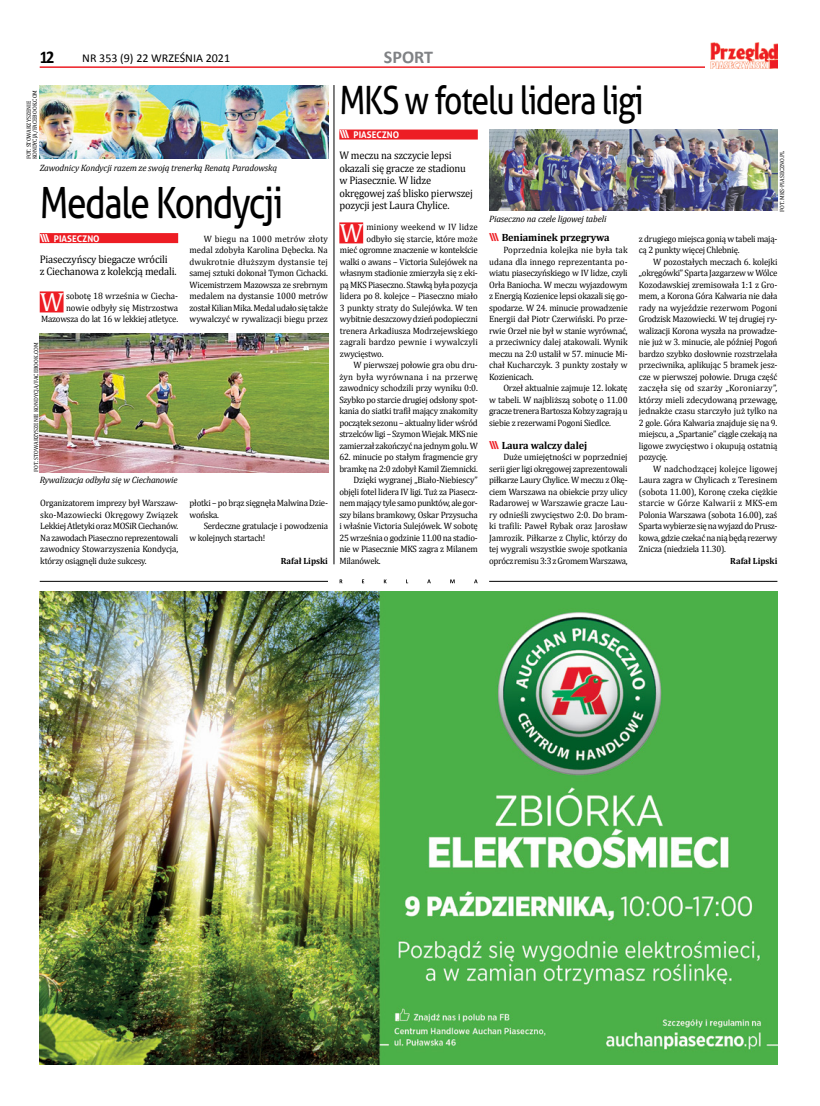
<style>
.page{position:relative;width:820px;height:1106px;background:#fff}
.page>*{position:absolute;margin:0;border:0;box-sizing:border-box;transform-origin:0 0}
.t1{font:43px "Aller";letter-spacing:-.04em;color:#000;scale:.82 1}
.t2{font:39px "Aller";letter-spacing:-.04em;color:#000;scale:.82 1}
.t3{font:26.5px "Cambria";color:#fff;scale:.96 1}
.t4{font:700 18px "Calibri";color:#808285}
.t5{font:700 18px "Calibri";color:#000;scale:.9 1}
.t6{font:12px "Calibri";color:#000}
.t7{font:11px/12.5px "Cambria";letter-spacing:-.015em;color:#000;scale:.95 1}
.t8{font:700 10.5px "Cambria";letter-spacing:-.01em;color:#000}
.t9{font:9.2px/11.5px "Cambria";letter-spacing:-.025em;color:#000;text-align:justify;scale:.96 1}
.t10{font:italic 9.2px "Cambria";letter-spacing:-.015em;color:#000}
.t11{font:9.2px/11.5px "Cambria";letter-spacing:-.005em;color:#000;text-align:right;scale:.96 1}
.t12{font:9.2px "Cambria";letter-spacing:.015em;color:#000;scale:.96 1}
.t13{font:9.2px "Cambria";color:#000;scale:.96 1}
.t14{font:9.2px "Cambria";letter-spacing:.025em;color:#000;scale:.96 1}
.t15{font:700 9.2px "Aller";color:#fff;scale:.96 1}
.t16{font:9.2px "Cambria";letter-spacing:.01em;color:#000;scale:.96 1}
.t17{font:700 9px "Cambria";color:#000;scale:.96 1}
.t18{font:6px/6px "Cambria";color:#000;scale:.96 1}
.s1{font-size:11px}
.s2{font-family:"Aller";font-size:11px;color:#ed1d24}
</style>
<div class="page">
<hr style="left:40px;top:66px;width:737px;height:2px;background:#ed1d24">
<div style="left:705px;top:42px;width:72px;height:26px;background:#fff"></div>
<img style="left:710px;top:42px;width:67px;height:26px">
<img style="left:40px;top:591px;width:736px;height:473px">
<div style="left:339px;top:129px;width:138px;height:10px;background:#ed1d24"></div>
<div style="left:339px;top:222px;width:24px;height:21px;background:#ed1d24"></div>
<div style="left:40px;top:233px;width:138px;height:10px;background:#ed1d24"></div>
<div style="left:40px;top:291px;width:23px;height:21px;background:#ed1d24"></div>
<img style="left:489px;top:129px;width:288px;height:82px">
<img style="left:40px;top:333px;width:288px;height:139px">
<img style="left:40px;top:85px;width:288px;height:74px">
<svg style="left:339px;top:579px;width:138px;height:4px"></svg>
<hr style="left:40px;top:581px;width:288px;height:1px;background:#000">
<hr style="left:489px;top:581px;width:288px;height:1px;background:#000">
<hr style="left:333px;top:85px;width:1px;height:479px;background:#000">
<h3 class="t5" style="left:40px;top:45px;width:16px">11</h3>
<h3 class="t6" style="left:82px;top:51px;width:149px">NR 353 (9) 22 WRZEŚNIA 2021</h3>
<h3 class="t4" style="left:384px;top:45px;width:51px">SPORT</h3>
<p class="t18" style="left:26px;top:159px;width:74px;rotate:-90deg">FOT. STOWARZYSZENIE<br>KONDYCJA/FACEBOOK.COM</p>
<p class="t10" style="left:40px;top:161px;width:239px">Zawodnicy Kondycji razem ze swoją trenerką Renatą Paradowską</p>
<h1 class="t1" style="left:40px;top:176px;width:298px">Medale Kondycji</h1>
<p class="t15" style="left:40px;top:233px;width:64px"><span class="s1">\\\</span> PIASECZNO</p>
<p class="t7" style="left:40px;top:252px;width:146px">Piaseczyńscy biegacze wrócili<br>z Ciechanowa z kolekcją medali.</p>
<h3 class="t3" style="left:40px;top:286px;width:26px">W</h3>
<p class="t11" style="left:41px;top:290px;width:144px">sobotę 18 września w Ciecha&shy;nowie odbyły się Mistrzostwa<br>Mazowsza do lat 16 w lekkiej atletyce.</p>
<p class="t18" style="left:33px;top:472px;width:136px;rotate:-90deg">FOT. STOWARZYSZENIE KONDYCJA/FACEBOOK.COM</p>
<p class="t10" style="left:40px;top:473px;width:139px">Rywalizacja odbyła się w Ciechanowie</p>
<p class="t9" style="left:40px;top:497px;width:145px">Organizatorem imprezy był Warszaw&shy;sko-Mazowiecki Okręgowy Związek Lekkiej Atletyki oraz MOSiR Ciechanów.<br>Na zawodach Piaseczno reprezentowali zawodnicy Stowarzyszenia Kondycja, którzy osiągnęli duże sukcesy.</p>
<p class="t9" style="left:189px;top:233px;width:146px;text-indent:14px">W biegu na 1000 metrów złoty medal zdobyła Karolina Dębecka. Na dwukrotnie dłuższym dystansie tej samej sztuki dokonał Tymon Cichacki.<br>Wicemistrzem Mazowsza ze srebrnym medalem na dystansie 1000 metrów został Kilian Mika. Medal udało się także wywalczyć w rywalizacji biegu przez</p>
<p class="t9" style="left:189px;top:497px;width:146px">płotki – po brąz sięgnęła Malwina Dzie&shy;wońska.</p>
<p class="t9" style="left:189px;top:520px;width:146px;text-indent:14px">Serdeczne gratulacje i powodzenia w kolejnych startach!</p>
<p class="t17" style="left:281px;top:554px;width:51px">Rafał Lipski</p>
<h2 class="t2" style="left:339px;top:76px;width:372px">MKS w fotelu lidera ligi</h2>
<p class="t15" style="left:339px;top:129px;width:64px"><span class="s1">\\\</span> PIASECZNO</p>
<p class="t7" style="left:339px;top:149px;width:142px">W meczu na szczycie lepsi okazali się gracze ze stadionu w Piasecznie. W lidze okręgowej zaś blisko pierwszej pozycji jest Laura Chylice.</p>
<h3 class="t3" style="left:339px;top:217px;width:26px">W</h3>
<p class="t16" style="left:366px;top:221px;width:117px">miniony weekend w IV lidze</p>
<p class="t9" style="left:366px;top:233px;width:117px">odbyło się starcie, które może</p>
<p class="t9" style="left:340px;top:244px;width:145px">mieć ogromne znaczenie w kontekście</p>
<p class="t9" style="left:340px;top:256px;width:145px">walki o awans – Victoria Sulejówek na</p>
<p class="t9" style="left:340px;top:267px;width:145px">własnym stadionie zmierzyła się z eki-</p>
<p class="t9" style="left:340px;top:279px;width:145px">pą MKS Piaseczno. Stawką była pozycja</p>
<p class="t9" style="left:340px;top:290px;width:145px">lidera po 8. kolejce – Piaseczno miało</p>
<p class="t13" style="left:340px;top:302px;width:145px">3 punkty straty do Sulejówka. W ten</p>
<p class="t9" style="left:340px;top:313px;width:145px">wybitnie deszczowy dzień podopieczni</p>
<p class="t9" style="left:340px;top:325px;width:145px">trenera Arkadiusza Modrzejewskiego</p>
<p class="t12" style="left:340px;top:336px;width:145px">zagrali bardzo pewnie i wywalczyli</p>
<p class="t9" style="left:340px;top:348px;width:47px">zwycięstwo.</p>
<p class="t9" style="left:353px;top:359px;width:131px">W pierwszej połowie gra obu dru-</p>
<p class="t14" style="left:339px;top:371px;width:146px">żyn była wyrównana i na przerwę</p>
<p class="t9" style="left:339px;top:382px;width:146px">zawodnicy schodzili przy wyniku 0:0.</p>
<p class="t9" style="left:339px;top:394px;width:146px">Szybko po starcie drugiej odsłony spot-</p>
<p class="t9" style="left:339px;top:405px;width:146px">kania do siatki trafił mający znakomity</p>
<p class="t9" style="left:339px;top:417px;width:146px">początek sezonu – aktualny lider wśród</p>
<p class="t9" style="left:339px;top:428px;width:146px">strzelców ligi – Szymon Wiejak. MKS nie</p>
<p class="t9" style="left:339px;top:440px;width:146px">zamierzał zakończyć na jednym golu. W</p>
<p class="t9" style="left:339px;top:451px;width:146px">62. minucie po stałym fragmencie gry</p>
<p class="t9" style="left:339px;top:463px;width:146px">bramkę na 2:0 zdobył Kamil Ziemnicki.</p>
<p class="t9" style="left:353px;top:474px;width:131px">Dzięki wygranej „Biało-Niebiescy”</p>
<p class="t9" style="left:339px;top:486px;width:146px">objęli fotel lidera IV ligi. Tuż za Piasecz-</p>
<p class="t9" style="left:339px;top:497px;width:146px">nem mający tyle samo punktów, ale gor-</p>
<p class="t9" style="left:339px;top:509px;width:146px">szy bilans bramkowy, Oskar Przysucha</p>
<p class="t9" style="left:339px;top:520px;width:146px">i właśnie Victoria Sulejówek. W sobotę</p>
<p class="t9" style="left:339px;top:532px;width:146px">25 września o godzinie 11.00 na stadio-</p>
<p class="t9" style="left:339px;top:543px;width:146px">nie w Piasecznie MKS zagra z Milanem</p>
<p class="t9" style="left:339px;top:555px;width:45px">Milanówek.</p>
<p class="t10" style="left:489px;top:212px;width:119px">Piaseczno na czele ligowej tabeli</p>
<p class="t8" style="left:489px;top:230px;width:122px"><span class="s2">\\\</span> Beniaminek przegrywa</p>
<p class="t9" style="left:489px;top:244px;width:146px;text-indent:14px">Poprzednia kolejka nie była tak udana dla innego reprezentanta po&shy;wiatu piaseczyńskiego w IV lidze, czyli Orła Baniocha. W meczu wyjazdowym z Energią Kozienice lepsi okazali się go&shy;spodarze. W 24. minucie prowadzenie Energii dał Piotr Czerwiński. Po prze&shy;rwie Orzeł nie był w stanie wyrównać, a przeciwnicy dalej atakowali. Wynik meczu na 2:0 ustalił w 57. minucie Mi&shy;chał Kucharczyk. 3 punkty zostały w Kozienicach.</p>
<p class="t9" style="left:489px;top:382px;width:146px;text-indent:14px">Orzeł aktualnie zajmuje 12. lokatę w tabeli. W najbliższą sobotę o 11.00 gracze trenera Bartosza Kobzy zagrają u siebie z rezerwami Pogoni Siedlce.</p>
<p class="t8" style="left:489px;top:438px;width:99px"><span class="s2">\\\</span> Laura walczy dalej</p>
<p class="t9" style="left:489px;top:451px;width:146px;text-indent:14px">Duże umiejętności w poprzedniej serii gier ligi okręgowej zaprezentowali piłkarze Laury Chylice. W meczu z Okę&shy;ciem Warszawa na obiekcie przy ulicy Radarowej w Warszawie gracze Lau&shy;ry odnieśli zwycięstwo 2:0. Do bram&shy;ki trafili: Paweł Rybak oraz Jarosław Jamrozik. Piłkarze z Chylic, którzy do tej wygrali wszystkie swoje spotkania oprócz remisu 3:3 z Gromem Warszawa,</p>
<p class="t18" style="left:778px;top:212px;width:65px;rotate:-90deg">FOT. MKS-PIASECZNO.PL</p>
<p class="t9" style="left:638px;top:233px;width:146px">z drugiego miejsca gonią w tabeli mają&shy;cą 2 punkty więcej Chlebnię.</p>
<p class="t9" style="left:638px;top:256px;width:146px;text-indent:14px">W pozostałych meczach 6. kolejki „okręgówki” Sparta Jazgarzew w Wólce Kozodawskiej zremisowała 1:1 z Gro&shy;mem, a Korona Góra Kalwaria nie dała rady na wyjeździe rezerwom Pogoni Grodzisk Mazowiecki. W tej drugiej ry&shy;walizacji Korona wyszła na prowadze&shy;nie już w 3. minucie, ale później Pogoń bardzo szybko dosłownie rozstrzelała przeciwnika, aplikując 5 bramek jesz&shy;cze w pierwszej połowie. Druga część zaczęła się od szarży „Koroniarzy”, którzy mieli zdecydowaną przewagę, jednakże czasu starczyło już tylko na 2 gole. Góra Kalwaria znajduje się na 9. miejscu, a „Spartanie” ciągle czekają na ligowe zwycięstwo i okupują ostatnią pozycję.</p>
<p class="t9" style="left:638px;top:463px;width:146px;text-indent:14px">W nadchodzącej kolejce ligowej Laura zagra w Chylicach z Teresinem (sobota 11.00), Koronę czeka ciężkie starcie w Górze Kalwarii z MKS-em Polonia Warszawa (sobota 16.00), zaś Sparta wybierze się na wyjazd do Prusz&shy;kowa, gdzie czekać na nią będą rezerwy Znicza (niedziela 11.30).</p>
<p class="t17" style="left:730px;top:554px;width:51px">Rafał Lipski</p>
</div>
